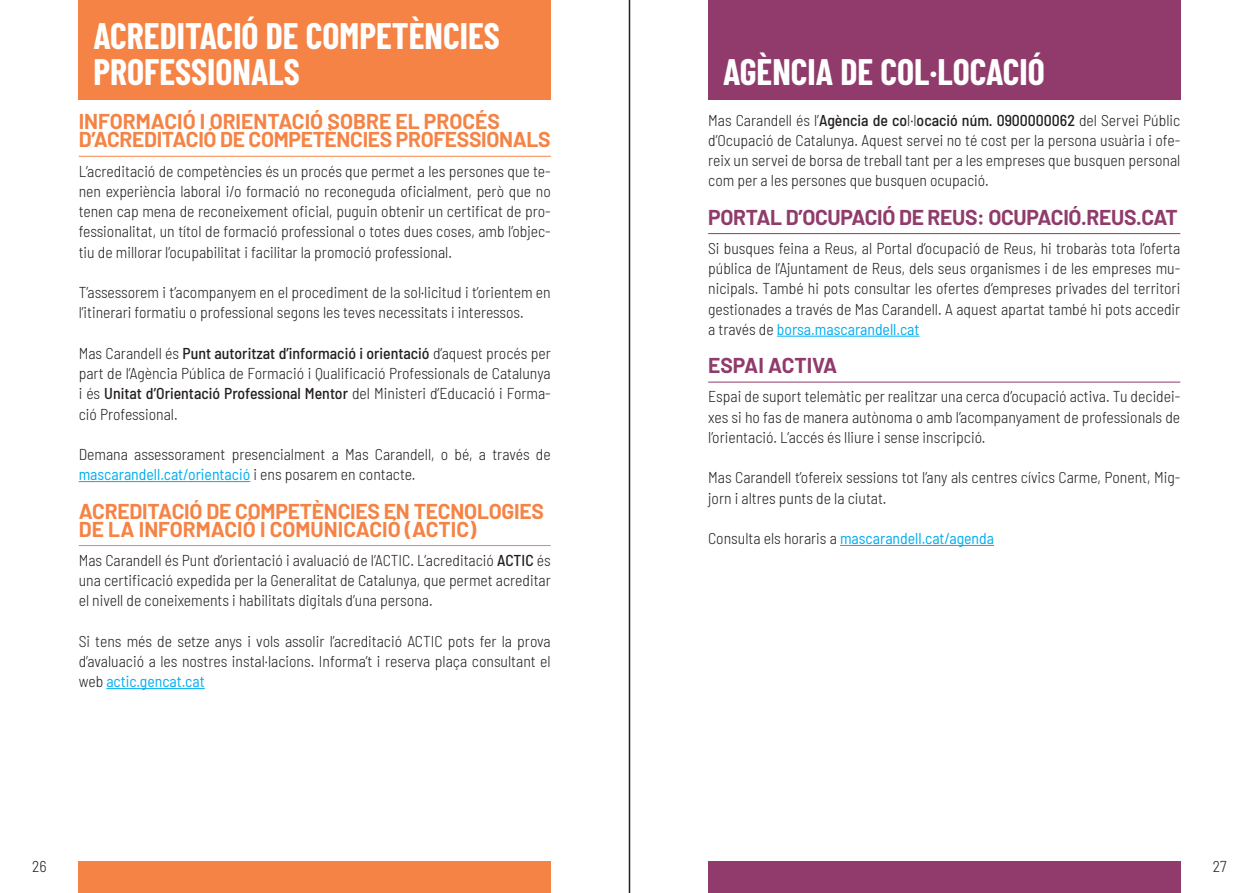
<style>
.page{position:relative;width:1259px;height:893px;background:#fff}
.page>*{position:absolute;margin:0;border:0;box-sizing:border-box;transform-origin:0 0}
.Titol_capsa{font:700 36px/36px "Barlow Condensed";color:#fff}
.titol_cursos{font:700 21px/18px "Barlow";letter-spacing:-.01em;color:#f58345}
.titol_cursos-2{font:700 21px "Barlow";letter-spacing:-.015em;color:#903b6b}
.text_corrent{font:300 semi-condensed 15.75px/20.2px "Barlow";color:#231f20;text-align:justify}
.text_corrent-2{font:semi-condensed 15.75px "Barlow";color:#00aeef}
.s1{font-weight:500}
.s2{font-weight:400;color:#00aeef}
.s3{font-weight:300;color:#231f20}
</style>
<div class="page">
<div style="left:79px;top:0;width:472px;height:100px;background:#f58345"></div>
<div style="left:708px;top:0;width:472px;height:100px;background:#903b6b"></div>
<hr style="left:629px;top:0;width:1px;height:893px;background:#231f20">
<div style="left:708px;top:861px;width:472px;height:32px;background:#903b6b"></div>
<div style="left:79px;top:861px;width:472px;height:32px;background:#f58345"></div>
<hr style="left:79px;top:156px;width:472px;height:1px;background:#f58345">
<hr style="left:79px;top:481px;width:171px;height:1px;background:#00aeef">
<hr style="left:79px;top:545px;width:472px;height:1px;background:#f58345">
<hr style="left:106px;top:688px;width:99px;height:1px;background:#00aeef">
<hr style="left:708px;top:233px;width:472px;height:1px;background:#903b6b">
<hr style="left:777px;top:336px;width:142px;height:1px;background:#00aeef">
<hr style="left:708px;top:382px;width:472px;height:1px;background:#903b6b">
<hr style="left:840px;top:545px;width:154px;height:1px;background:#00aeef">
<p class="Titol_capsa" style="left:94px;top:16px;width:408px">ACREDITACIÓ DE COMPETÈNCIES<br>PROFESSIONALS</p>
<p class="titol_cursos" style="left:79px;top:111px;width:473px">INFORMACIÓ I ORIENTACIÓ SOBRE EL PROCÉS<br>D’ACREDITACIÓ DE COMPETÈNCIES PROFESSIONALS</p>
<p class="text_corrent" style="left:79px;top:160px;width:473px">L’acreditació de competències és un procés que permet a les persones que te&shy;nen experiència laboral i/o formació no reconeguda oficialment, però que no tenen cap mena de reconeixement oficial, puguin obtenir un certificat de pro&shy;fessionalitat, un títol de formació professional o totes dues coses, amb l’objec&shy;tiu de millorar l’ocupabilitat i facilitar la promoció professional.</p>
<p class="text_corrent" style="left:79px;top:281px;width:473px">T’assessorem i t’acompanyem en el procediment de la sol·licitud i t’orientem en l’itinerari formatiu o professional segons les teves necessitats i interessos.</p>
<p class="text_corrent" style="left:79px;top:342px;width:473px">Mas Carandell és <span class="s1">Punt autoritzat d’informació i orientació</span> d’aquest procés per part de l’Agència Pública de Formació i Qualificació Professionals de Catalunya i és <span class="s1">Unitat d’Orientació Professional Mentor</span> del Ministeri d’Educació i Forma&shy;ció Professional.</p>
<p class="text_corrent" style="left:79px;top:443px;width:474px">Demana assessorament presencialment a Mas Carandell, o bé, a través de <span class="s2">mascarandell.cat/orientació</span> i ens posarem en contacte.</p>
<p class="titol_cursos" style="left:79px;top:500px;width:467px">ACREDITACIÓ DE COMPETÈNCIES EN TECNOLOGIES<br>DE LA INFORMACIÓ I COMUNICACIÓ (ACTIC)</p>
<p class="text_corrent" style="left:79px;top:549px;width:473px">Mas Carandell és Punt d’orientació i avaluació de l’ACTIC. L’acreditació <span class="s1">ACTIC</span> és una certificació expedida per la Generalitat de Catalunya, que permet acreditar el nivell de coneixements i habilitats digitals d’una persona.</p>
<p class="text_corrent" style="left:79px;top:630px;width:473px">Si tens més de setze anys i vols assolir l’acreditació ACTIC pots fer la prova d’avaluació a les nostres instal·lacions. Informa’t i reserva plaça consultant el web <span class="s2">actic.gencat.cat</span></p>
<p class="Titol_capsa" style="left:723px;top:52px;width:323px">AGÈNCIA DE COL·LOCACIÓ</p>
<p class="text_corrent" style="left:708px;top:109px;width:474px">Mas Carandell és l’<span class="s1">Agència de co</span>l·l<span class="s1">ocació núm. 0900000062</span> del Servei Públic d’Ocupació de Catalunya. Aquest servei no té cost per la persona usuària i ofe&shy;reix un servei de borsa de treball tant per a les empreses que busquen personal com per a les persones que busquen ocupació.</p>
<p class="titol_cursos-2" style="left:708px;top:202px;width:471px">PORTAL D’OCUPACIÓ DE REUS: OCUPACIÓ.REUS.CAT</p>
<p class="text_corrent" style="left:708px;top:237px;width:473px">Si busques feina a Reus, al Portal d’ocupació de Reus, hi trobaràs tota l’oferta pública de l’Ajuntament de Reus, dels seus organismes i de les empreses mu&shy;nicipals. També hi pots consultar les ofertes d’empreses privades del territori gestionades a través de Mas Carandell. A aquest apartat també hi pots accedir a través de <span class="s2">borsa.mascarandell.cat</span></p>
<p class="titol_cursos-2" style="left:708px;top:350px;width:131px">ESPAI ACTIVA</p>
<p class="text_corrent" style="left:708px;top:385px;width:473px">Espai de suport telemàtic per realitzar una cerca d’ocupació activa. Tu decidei&shy;xes si ho fas de manera autònoma o amb l’acompanyament de professionals de l’orientació. L’accés és lliure i sense inscripció.</p>
<p class="text_corrent" style="left:708px;top:466px;width:473px">Mas Carandell t’ofereix sessions tot l’any als centres cívics Carme, Ponent, Mig&shy;jorn i altres punts de la ciutat.</p>
<p class="text_corrent-2" style="left:708px;top:527px;width:287px"><span class="s3">Consulta els horaris a</span> mascarandell.cat/agenda</p>
<p class="text_corrent" style="left:32px;top:855px;width:16px">26</p>
<p class="text_corrent" style="left:1212px;top:855px;width:15px">27</p>
</div>
